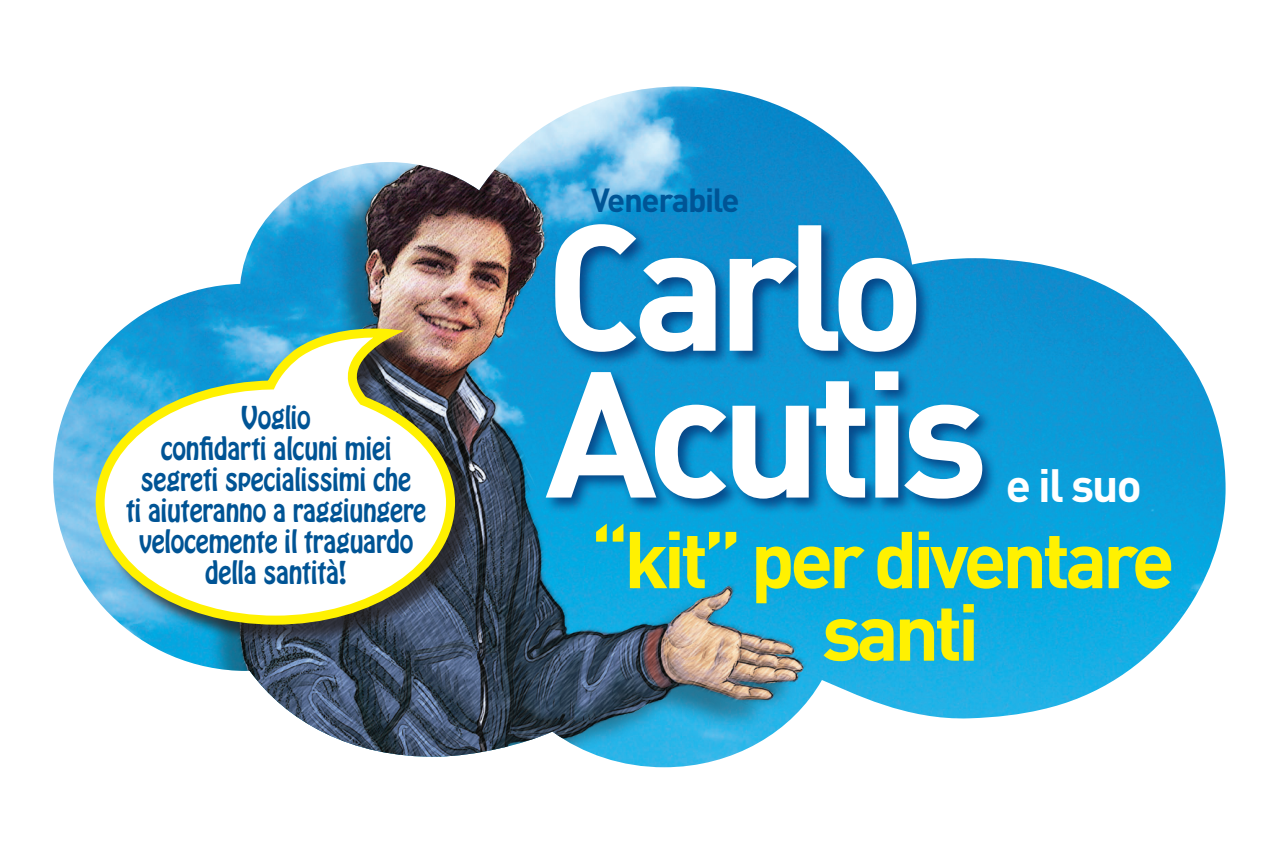
<style>
.page{position:relative;width:1276px;height:851px;background:#fff}
.page>*{position:absolute;margin:0;border:0;box-sizing:border-box;transform-origin:0 0}
.t1{font:700 176.1px/146.7px "DIN";letter-spacing:-.06em;color:#fff}
.t2{font:700 78.9px/72.3px "DIN";letter-spacing:-.06em;color:#fff101;text-align:center}
.t3{font:700 46.2px "DIN";color:#fff}
.t4{font:700 33px "DIN";letter-spacing:-.04em;color:#005495}
.t5{font:27.9px/30.9px "Hobo Std";letter-spacing:-.01em;color:#005495;text-align:center;scale:.9 1}
</style>
<div class="page">
<img style="left:53px;top:86px;width:1172px;height:633px">
<img style="left:182px;top:129px;width:630px;height:638px">
<div style="left:542px;top:221px;width:456px;height:294px;background:#052d6f;opacity:.75"></div>
<div style="left:98px;top:331px;width:378px;height:314px;background:#231f20;opacity:.75"></div>
<svg style="left:91px;top:328px;width:368px;height:301px"></svg>
<p class="t5" style="left:126px;top:402px;width:335px">Voglio<br>confidarti alcuni miei segreti specialissimi che<br>ti aiuteranno a raggiungere velocemente il traguardo della santità!</p>
<p class="t4" style="left:591px;top:178px;width:150px">Venerabile</p>
<h1 class="t1" style="left:545px;top:206px;width:445px">Carlo<br>Acutis</h1>
<h3 class="t3" style="left:1006px;top:454px;width:137px">e il suo</h3>
<h2 class="t2" style="left:591px;top:520px;width:585px">“kit” per diventare santi</h2>
</div>
